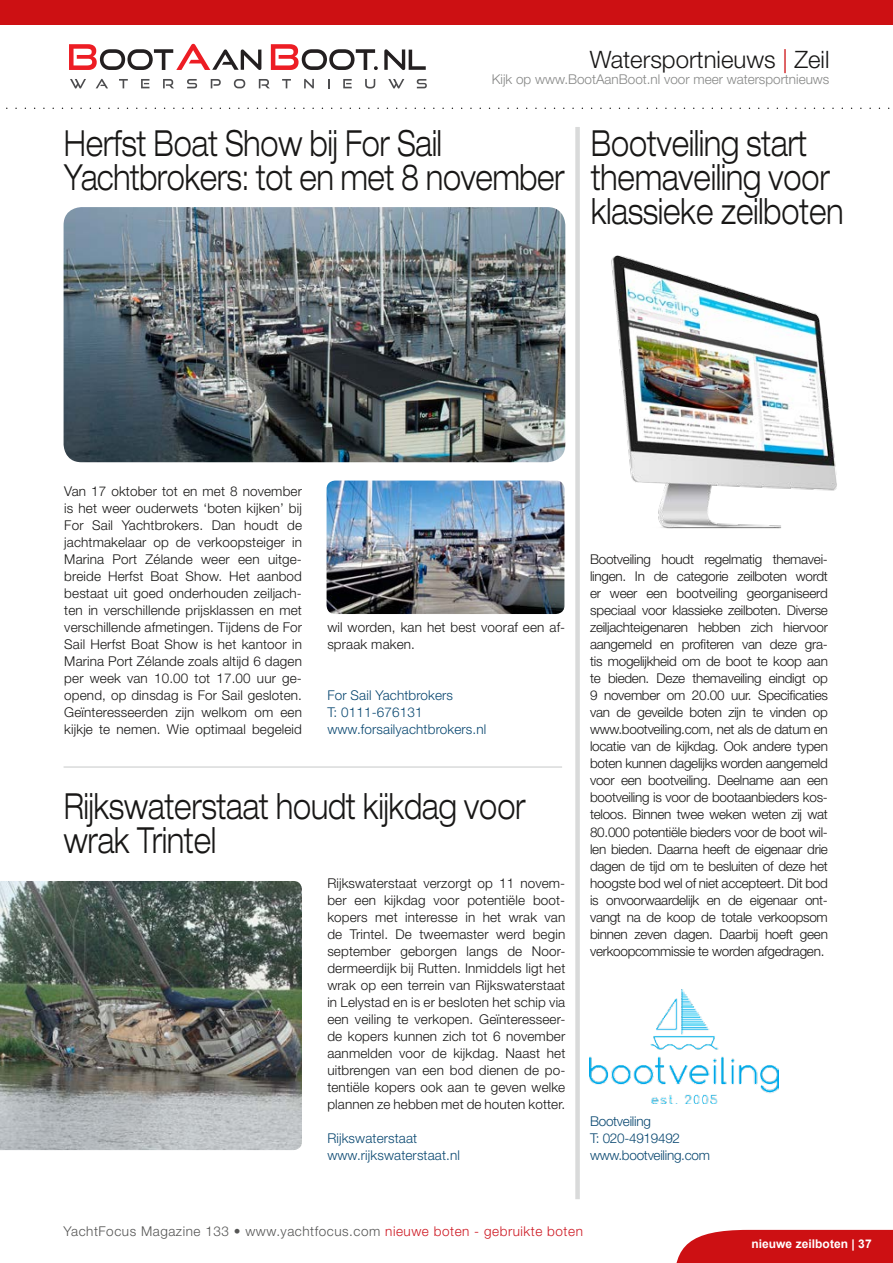
<style>
.page{position:relative;width:893px;height:1263px;background:#fff}
.page>*{position:absolute;margin:0;border:0;box-sizing:border-box;transform-origin:0 0}
.t1{font:300 expanded 36px/34px "Helvetica Neue";color:#181716;scale:.75 1}
.t2{font:300 24px "Helvetica Neue";color:#181716}
.t3{font:300 13.5px/17px "Helvetica Neue";letter-spacing:.01em;color:#181716;text-align:justify}
.t4{font:300 13.5px/17px "Helvetica Neue";letter-spacing:.01em;color:#0a4871}
.t5{font:300 13.5px "Helvetica Neue";letter-spacing:.04em;color:#565655}
.t6{font:300 13.5px "Helvetica Neue";color:#868786}
.t7{font:300 13.5px/17px "Helvetica Neue";letter-spacing:-.02em;color:#0a4871}
.t8{font:700 12px "Arial";letter-spacing:.005em;color:#fff}
.s1{color:#cd1013}
.s2{color:#ce1a24}
</style>
<div class="page">
<div style="left:0;top:0;width:893px;height:25px;background:#cd1013"></div>
<hr style="left:64px;top:766px;width:498px;height:2px;background:#d9dada">
<div style="left:575px;top:127px;width:5px;height:1072px;background:#d9dada"></div>
<div style="left:676px;top:1230px;width:217px;height:33px;background:#cd1013"></div>
<img style="left:64px;top:207px;width:501px;height:255px">
<img style="left:327px;top:481px;width:237px;height:133px">
<svg style="left:69px;top:44px;width:192px;height:26px"></svg>
<svg style="left:271px;top:44px;width:107px;height:26px"></svg>
<svg style="left:384px;top:49px;width:42px;height:21px"></svg>
<svg style="left:70px;top:79px;width:16px;height:10px"></svg>
<svg style="left:96px;top:79px;width:12px;height:9px"></svg>
<svg style="left:119px;top:79px;width:9px;height:9px"></svg>
<svg style="left:141px;top:79px;width:8px;height:9px"></svg>
<svg style="left:163px;top:79px;width:11px;height:9px"></svg>
<svg style="left:187px;top:79px;width:10px;height:9px"></svg>
<svg style="left:211px;top:79px;width:10px;height:9px"></svg>
<svg style="left:234px;top:79px;width:11px;height:9px"></svg>
<svg style="left:259px;top:79px;width:11px;height:9px"></svg>
<svg style="left:282px;top:79px;width:9px;height:9px"></svg>
<svg style="left:304px;top:79px;width:10px;height:9px"></svg>
<svg style="left:343px;top:79px;width:9px;height:9px"></svg>
<svg style="left:365px;top:79px;width:10px;height:10px"></svg>
<svg style="left:388px;top:79px;width:16px;height:10px"></svg>
<svg style="left:417px;top:79px;width:10px;height:9px"></svg>
<img style="left:0;top:881px;width:302px;height:269px">
<img style="left:590px;top:990px;width:188px;height:113px">
<img style="left:535px;top:237px;width:302px;height:311px">
<h2 class="t2" style="left:590px;top:45px;width:241px">Watersportnieuws <span class="s1">|</span> Zeil</h2>
<p class="t6" style="left:492px;top:71px;width:339px">Kijk op www.BootAanBoot.nl voor meer watersportnieuws</p>
<h1 class="t1" style="left:64px;top:126px;width:668px">Herfst Boat Show bij For Sail<br>Yachtbrokers: tot en met 8 november</h1>
<h1 class="t1" style="left:591px;top:126px;width:338px">Bootveiling start themaveiling voor klassieke zeilboten</h1>
<p class="t3" style="left:64px;top:483px;width:239px">Van 17 oktober tot en met 8 november is het weer ouderwets ‘boten kijken’ bij For Sail Yachtbrokers. Dan houdt de jachtmakelaar op de verkoopsteiger in Marina Port Zélande weer een uitge&shy;breide Herfst Boat Show. Het aanbod bestaat uit goed onderhouden zeiljach&shy;ten in verschillende prijsklassen en met verschillende afmetingen. Tijdens de For Sail Herfst Boat Show is het kantoor in Marina Port Zélande zoals altijd 6 dagen per week van 10.00 tot 17.00 uur ge&shy;opend, op dinsdag is For Sail gesloten.<br>Geïnteresseerden zijn welkom om een kijkje te nemen. Wie optimaal begeleid</p>
<p class="t3" style="left:327px;top:619px;width:239px">wil worden, kan het best vooraf een af&shy;spraak maken.</p>
<p class="t4" style="left:327px;top:687px;width:160px">For Sail Yachtbrokers<br>T: 0111-676131 www.forsailyachtbrokers.nl</p>
<h1 class="t1" style="left:64px;top:789px;width:617px">Rijkswaterstaat houdt kijkdag voor wrak Trintel</h1>
<p class="t3" style="left:327px;top:874px;width:239px">Rijkswaterstaat verzorgt op 11 novem&shy;ber een kijkdag voor potentiële boot&shy;kopers met interesse in het wrak van de Trintel. De tweemaster werd begin september geborgen langs de Noor&shy;dermeerdijk bij Rutten. Inmiddels ligt het wrak op een terrein van Rijkswaterstaat in Lelystad en is er besloten het schip via een veiling te verkopen. Geïnteresseer&shy;de kopers kunnen zich tot 6 november aanmelden voor de kijkdag. Naast het uitbrengen van een bod dienen de po&shy;tentiële kopers ook aan te geven welke plannen ze hebben met de houten kotter.</p>
<p class="t4" style="left:327px;top:1129px;width:134px">Rijkswaterstaat www.rijkswaterstaat.nl</p>
<p class="t3" style="left:590px;top:551px;width:239px">Bootveiling houdt regelmatig themavei&shy;lingen. In de categorie zeilboten wordt er weer een bootveiling georganiseerd speciaal voor klassieke zeilboten. Diverse zeiljachteigenaren hebben zich hiervoor aangemeld en profiteren van deze gra&shy;tis mogelijkheid om de boot te koop aan te bieden. Deze themaveiling eindigt op 9 november om 20.00 uur. Specificaties van de geveilde boten zijn te vinden op www.bootveiling.com, net als de datum en locatie van de kijkdag. Ook andere typen boten kunnen dagelijks worden aangemeld voor een bootveiling. Deelname aan een bootveiling is voor de bootaanbieders kos&shy;teloos. Binnen twee weken weten zij wat 80.000 potentiële bieders voor de boot wil&shy;len bieden. Daarna heeft de eigenaar drie dagen de tijd om te besluiten of deze het hoogste bod wel of niet accepteert. Dit bod is onvoorwaardelijk en de eigenaar ont&shy;vangt na de koop de totale verkoopsom binnen zeven dagen. Daarbij hoeft geen verkoopcommissie te worden afgedragen.</p>
<p class="t7" style="left:590px;top:1112px;width:121px">Bootveiling<br>T: 020-4919492 www.bootveiling.com</p>
<p class="t5" style="left:64px;top:1223px;width:521px">YachtFocus Magazine 133 • www.yachtfocus.com <span class="s2">nieuwe boten - gebruikte boten</span></p>
<p class="t8" style="left:751px;top:1236px;width:122px">nieuwe zeilboten | 37</p>
</div>
